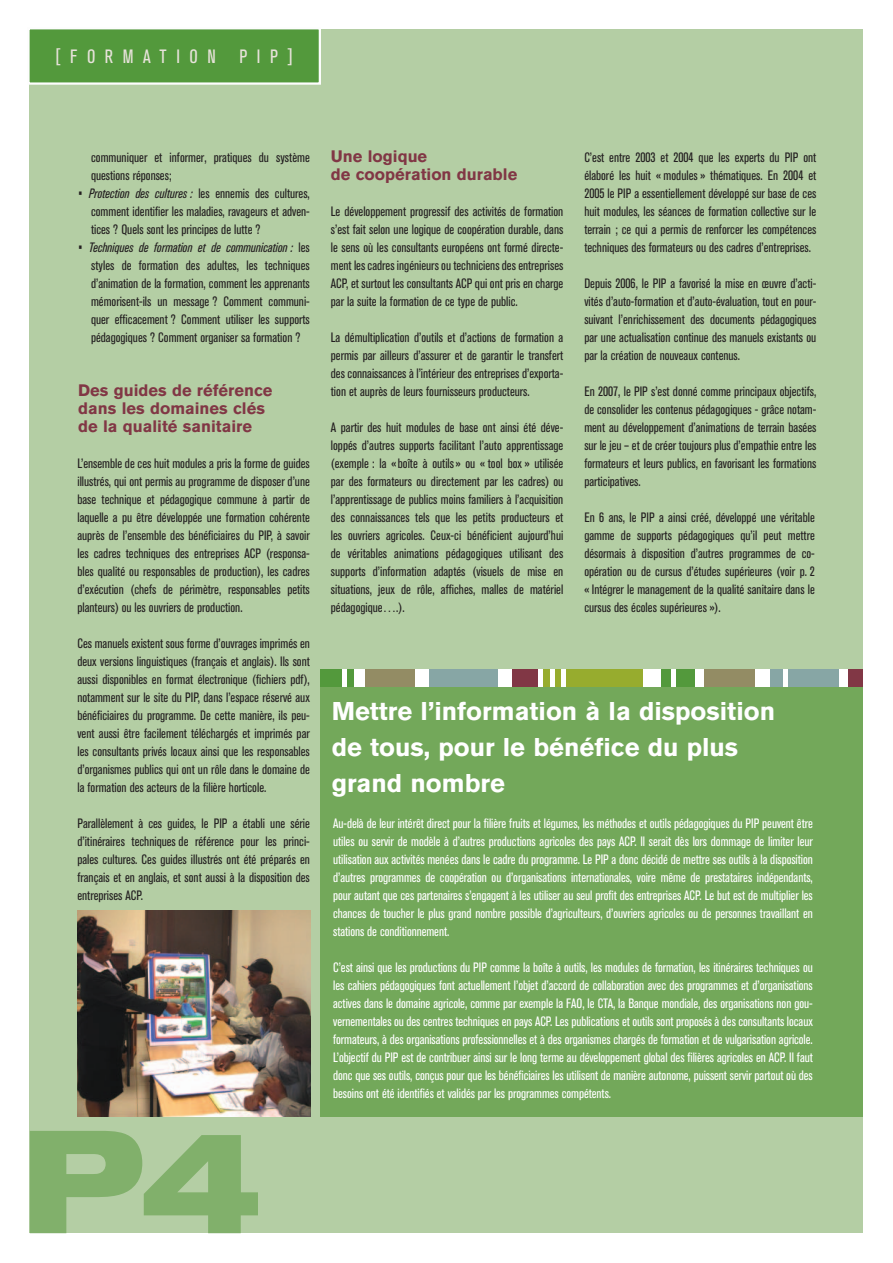
<style>
.page{position:relative;width:893px;height:1263px;background:#fff}
.page>*{position:absolute;margin:0;border:0;box-sizing:border-box;transform-origin:0 0}
.t1{font:700 25.5px/36px "Akzidenz Grotesk BQ";color:#fff}
.t2{font:condensed 19.2px "Akzidenz Grotesk BQ";letter-spacing:.5em;color:#e7e2da}
.t3{font:700 16.5px/18px "Akzidenz Grotesk BQ";color:#813745}
.t4{font:condensed 13.5px/18px "Akzidenz Grotesk BQ";color:#231f20;text-align:justify}
.t5{font:condensed 13.5px/18px "Akzidenz Grotesk BQ";letter-spacing:-.005em;color:#fff;text-align:justify}
.s1{font-style:italic}
</style>
<div class="page">
<div style="left:30px;top:30px;width:833px;height:1203px;background:#b4cea4"></div>
<svg style="left:30px;top:1131px;width:228px;height:102px"></svg>
<div style="left:320px;top:685px;width:543px;height:432px;background:#73a85a"></div>
<div style="left:28px;top:28px;width:292px;height:56px;background:#53993c"></div>
<div style="left:27px;top:27px;width:294px;height:58px;border:2px solid #fdfdfd"></div>
<img style="left:78px;top:910px;width:232px;height:207px">
<div style="left:320px;top:669px;width:35px;height:17px;background:#53993c"></div>
<div style="left:365px;top:669px;width:50px;height:17px;background:#938c64"></div>
<div style="left:429px;top:669px;width:70px;height:17px;background:#87a6a5"></div>
<div style="left:512px;top:669px;width:28px;height:17px;background:#813745"></div>
<div style="left:538px;top:669px;width:112px;height:17px;background:#97ac2e"></div>
<div style="left:661px;top:669px;width:34px;height:17px;background:#53993c"></div>
<div style="left:703px;top:669px;width:53px;height:17px;background:#938c64"></div>
<div style="left:769px;top:669px;width:71px;height:17px;background:#87a6a5"></div>
<div style="left:847px;top:669px;width:16px;height:17px;background:#813745"></div>
<div style="left:355px;top:669px;width:10px;height:17px;background:#fff"></div>
<div style="left:415px;top:669px;width:14px;height:17px;background:#fff"></div>
<div style="left:498px;top:669px;width:14px;height:17px;background:#fff"></div>
<div style="left:643px;top:669px;width:18px;height:17px;background:#fff"></div>
<div style="left:695px;top:669px;width:8px;height:17px;background:#fff"></div>
<div style="left:756px;top:669px;width:14px;height:17px;background:#fff"></div>
<hr style="left:538px;top:669px;width:4px;height:17px;background:#fff">
<div style="left:839px;top:669px;width:9px;height:17px;background:#fff"></div>
<hr style="left:342px;top:669px;width:4px;height:17px;background:#fff">
<hr style="left:550px;top:669px;width:4px;height:17px;background:#fff">
<div style="left:561px;top:669px;width:5px;height:17px;background:#fff"></div>
<hr style="left:671px;top:669px;width:4px;height:17px;background:#fff">
<div style="left:783px;top:669px;width:5px;height:17px;background:#fff"></div>
<h2 class="t2" style="left:55px;top:49px;width:240px">[FORMATION PIP]</h2>
<p class="t4" style="left:91px;top:150px;width:220px">communiquer et informer, pratiques du système questions réponses;</p>
<p class="t4" style="left:91px;top:186px;width:220px;text-indent:-13px">• <span class="s1">Protection des cultures :</span> les ennemis des cultures, comment identifier les maladies, ravageurs et adven&shy;tices ? Quels sont les principes de lutte ?</p>
<p class="t4" style="left:91px;top:240px;width:220px;text-indent:-13px">• <span class="s1">Techniques de formation et de communication :</span> les styles de formation des adultes, les techniques d’animation de la formation, comment les apprenants mémorisent-ils un message ? Comment communi&shy;quer efficacement ? Comment utiliser les supports pédagogiques ? Comment organiser sa formation ?</p>
<p class="t3" style="left:78px;top:383px;width:196px">Des guides de référence dans les domaines clés de la qualité sanitaire</p>
<p class="t4" style="left:77px;top:456px;width:234px">L’ensemble de ces huit modules a pris la forme de guides illustrés, qui ont permis au programme de disposer d’une base technique et pédagogique commune à partir de laquelle a pu être développée une formation cohérente auprès de l’ensemble des bénéficiaires du PIP, à savoir les cadres techniques des entreprises ACP (responsa&shy;bles qualité ou responsables de production), les cadres d’exécution (chefs de périmètre, responsables petits planteurs) ou les ouvriers de production.</p>
<p class="t4" style="left:77px;top:636px;width:234px">Ces manuels existent sous forme d’ouvrages imprimés en deux versions linguistiques (français et anglais). Ils sont aussi disponibles en format électronique (fichiers pdf), notamment sur le site du PIP, dans l’espace réservé aux bénéficiaires du programme. De cette manière, ils peu&shy;vent aussi être facilement téléchargés et imprimés par les consultants privés locaux ainsi que les responsables d’organismes publics qui ont un rôle dans le domaine de la formation des acteurs de la filière horticole.</p>
<p class="t4" style="left:77px;top:816px;width:234px">Parallèlement à ces guides, le PIP a établi une série d’itinéraires techniques de référence pour les princi&shy;pales cultures. Ces guides illustrés ont été préparés en français et en anglais, et sont aussi à la disposition des entreprises ACP.</p>
<p class="t3" style="left:331px;top:149px;width:188px">Une logique<br>de coopération durable</p>
<p class="t4" style="left:331px;top:204px;width:234px">Le développement progressif des activités de formation s’est fait selon une logique de coopération durable, dans le sens où les consultants européens ont formé directe&shy;ment les cadres ingénieurs ou techniciens des entreprises ACP, et surtout les consultants ACP qui ont pris en charge par la suite la formation de ce type de public.</p>
<p class="t4" style="left:331px;top:330px;width:234px">La démultiplication d’outils et d’actions de formation a permis par ailleurs d’assurer et de garantir le transfert des connaissances à l’intérieur des entreprises d’exporta&shy;tion et auprès de leurs fournisseurs producteurs.</p>
<p class="t4" style="left:331px;top:420px;width:234px">A partir des huit modules de base ont ainsi été déve&shy;loppés d’autres supports facilitant l’auto apprentissage (exemple : la « boîte à outils » ou « tool box » utilisée par des formateurs ou directement par les cadres) ou l’apprentissage de publics moins familiers à l’acquisition des connaissances tels que les petits producteurs et les ouvriers agricoles. Ceux-ci bénéficient aujourd’hui de véritables animations pédagogiques utilisant des supports d’information adaptés (visuels de mise en situations, jeux de rôle, affiches, malles de matériel pédagogique….).</p>
<p class="t4" style="left:584px;top:150px;width:234px">C’est entre 2003 et 2004 que les experts du PIP ont élaboré les huit « modules » thématiques. En 2004 et 2005 le PIP a essentiellement développé sur base de ces huit modules, les séances de formation collective sur le terrain ; ce qui a permis de renforcer les compétences techniques des formateurs ou des cadres d’entreprises.</p>
<p class="t4" style="left:584px;top:276px;width:234px">Depuis 2006, le PIP a favorisé la mise en œuvre d’acti&shy;vités d’auto-formation et d’auto-évaluation, tout en pour&shy;suivant l’enrichissement des documents pédagogiques par une actualisation continue des manuels existants ou par la création de nouveaux contenus.</p>
<p class="t4" style="left:584px;top:384px;width:234px">En 2007, le PIP s’est donné comme principaux objectifs, de consolider les contenus pédagogiques - grâce notam&shy;ment au développement d’animations de terrain basées sur le jeu – et de créer toujours plus d’empathie entre les formateurs et leurs publics, en favorisant les formations participatives.</p>
<p class="t4" style="left:584px;top:510px;width:232px">En 6 ans, le PIP a ainsi créé, développé une véritable gamme de supports pédagogiques qu’il peut mettre désormais à disposition d’autres programmes de co&shy;opération ou de cursus d’études supérieures (voir p. 2 « Intégrer le management de la qualité sanitaire dans le cursus des écoles supérieures »).</p>
<h1 class="t1" style="left:332px;top:696px;width:445px">Mettre l’information à la disposition de tous, pour le bénéfice du plus grand nombre</h1>
<p class="t5" style="left:333px;top:816px;width:481px">Au-delà de leur intérêt direct pour la filière fruits et légumes, les méthodes et outils pédagogiques du PIP peuvent être utiles ou servir de modèle à d’autres productions agricoles des pays ACP. Il serait dès lors dommage de limiter leur utilisation aux activités menées dans le cadre du programme. Le PIP a donc décidé de mettre ses outils à la disposition d’autres programmes de coopération ou d’organisations internationales, voire même de prestataires indépendants, pour autant que ces partenaires s’engagent à les utiliser au seul profit des entreprises ACP. Le but est de multiplier les chances de toucher le plus grand nombre possible d’agriculteurs, d’ouvriers agricoles ou de personnes travaillant en stations de conditionnement.</p>
<p class="t5" style="left:333px;top:960px;width:481px">C’est ainsi que les productions du PIP comme la boîte à outils, les modules de formation, les itinéraires techniques ou les cahiers pédagogiques font actuellement l’objet d’accord de collaboration avec des programmes et d’organisations actives dans le domaine agricole, comme par exemple la FAO, le CTA, la Banque mondiale, des organisations non gou&shy;vernementales ou des centres techniques en pays ACP. Les publications et outils sont proposés à des consultants locaux formateurs, à des organisations professionnelles et à des organismes chargés de formation et de vulgarisation agricole.<br>L’objectif du PIP est de contribuer ainsi sur le long terme au développement global des filières agricoles en ACP. Il faut donc que ses outils, conçus pour que les bénéficiaires les utilisent de manière autonome, puissent servir partout où des besoins ont été identifiés et validés par les programmes compétents.</p>
</div>
